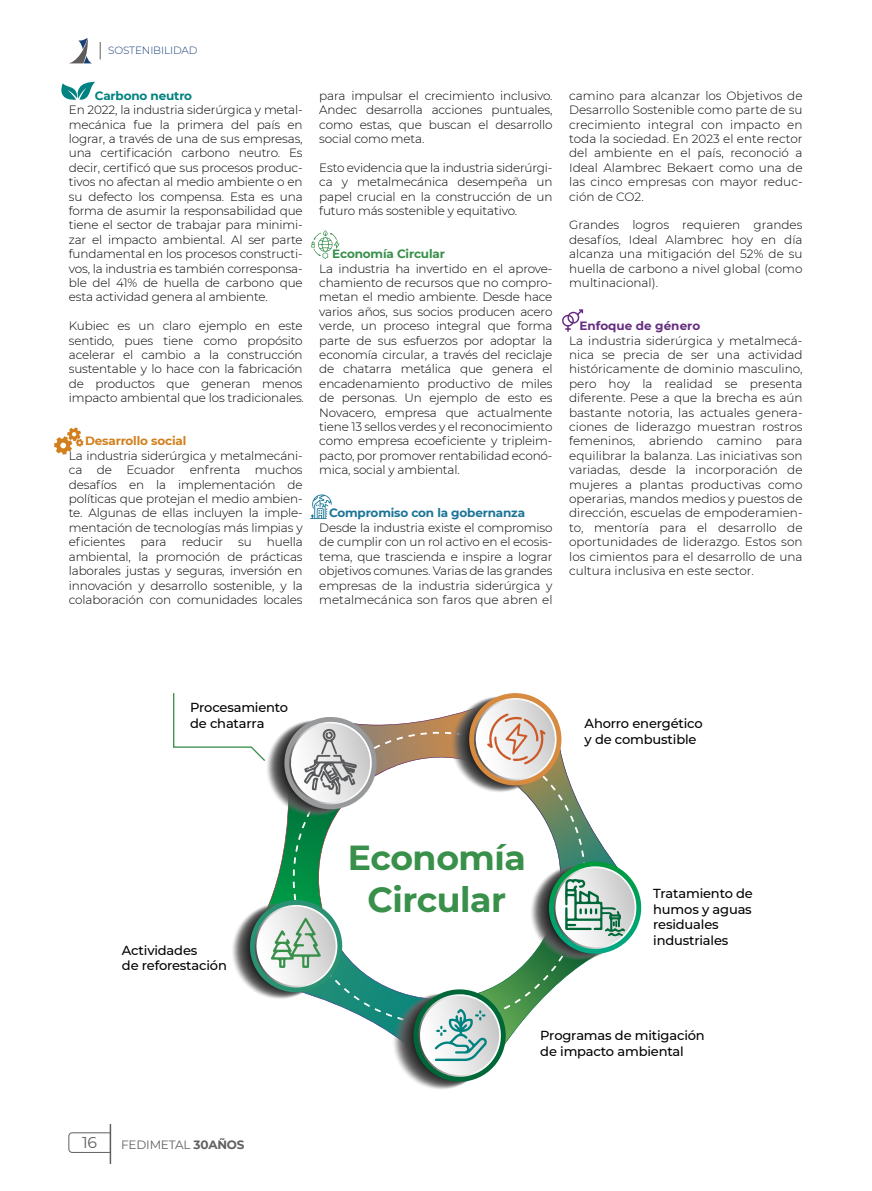
<style>
.page{position:relative;width:872px;height:1191px;background:#fff}
.page>*{position:absolute;margin:0;border:0;box-sizing:border-box;transform-origin:0 0}
.t1{font:700 34.65px/41.7px "Montserrat";letter-spacing:-.015em;color:#39904a;text-align:center}
.t2{font:15.6px "Montserrat";color:#606060}
.t3{font:500 13.05px/15.6px "Montserrat";letter-spacing:-.015em;color:#000}
.t4{font:300 12px/14.4px "Montserrat";letter-spacing:-.015em;color:#000;text-align:justify}
.t5{font:700 12px "Montserrat";letter-spacing:-.015em;color:#1c7597}
.t6{font:700 12px "Montserrat";letter-spacing:-.015em;color:#d2801d}
.t7{font:700 12px "Montserrat";letter-spacing:-.015em;color:#39904a}
.t8{font:700 12px "Montserrat";color:#662d80}
.t9{font:12px "Montserrat";letter-spacing:-.015em;color:#606060}
.t10{font:700 12px "Montserrat";letter-spacing:-.015em;color:#008280}
.t11{font:300 10.5px "Montserrat";letter-spacing:-.015em;color:#193f77}
.s1{font-weight:700}
</style>
<div class="page">
<svg style="left:61px;top:82px;width:34px;height:18px"></svg>
<svg style="left:54px;top:427px;width:30px;height:28px"></svg>
<svg style="left:311px;top:230px;width:28px;height:29px"></svg>
<svg style="left:310px;top:494px;width:22px;height:25px"></svg>
<svg style="left:562px;top:309px;width:21px;height:23px"></svg>
<svg style="left:70px;top:38px;width:21px;height:25px"></svg>
<svg style="left:100px;top:42px;width:1px;height:17px"></svg>
<svg style="left:173px;top:693px;width:469px;height:396px"></svg>
<hr style="left:110px;top:1124px;width:1px;height:39px;background:#606060">
<svg style="left:68px;top:1132px;width:42px;height:21px"></svg>
<p class="t11" style="left:108px;top:44px;width:91px">SOSTENIBILIDAD</p>
<p class="t10" style="left:95px;top:87px;width:99px">Carbono neutro</p>
<p class="t4" style="left:69px;top:102px;width:235px">En 2022, la industria siderúrgica y metal&shy;mecánica fue la primera del país en lograr, a través de una de sus empresas, una certificación carbono neutro. Es decir, certificó que sus procesos produc&shy;tivos no afectan al medio ambiente o en su defecto los compensa. Esta es una forma de asumir la responsabilidad que tiene el sector de trabajar para minimi&shy;zar el impacto ambiental. Al ser parte fundamental en los procesos constructi&shy;vos, la industria es también corresponsa&shy;ble del 41% de huella de carbono que esta actividad genera al ambiente.</p>
<p class="t4" style="left:69px;top:318px;width:237px">Kubiec es un claro ejemplo en este sentido, pues tiene como propósito acelerar el cambio a la construcción sustentable y lo hace con la fabricación de productos que generan menos impacto ambiental que los tradicionales.</p>
<p class="t6" style="left:85px;top:432px;width:103px">Desarrollo social</p>
<p class="t4" style="left:69px;top:448px;width:235px">La industria siderúrgica y metalmecáni&shy;ca de Ecuador enfrenta muchos desafíos en la implementación de políticas que protejan el medio ambien&shy;te. Algunas de ellas incluyen la imple&shy;mentación de tecnologías más limpias y eficientes</p>
<p class="t4" style="left:69px;top:534px;width:235px;text-indent:198px">huella ambiental, la promoción de prácticas laborales justas y seguras, inversión en innovación y desarrollo sostenible, y la colaboración con comunidades locales</p>
<p class="t4" style="left:140px;top:534px;width:28px">para</p>
<p class="t4" style="left:182px;top:534px;width:43px">reducir</p>
<p class="t4" style="left:238px;top:534px;width:15px">su</p>
<p class="t4" style="left:319px;top:88px;width:235px">para impulsar el crecimiento inclusivo.<br>Andec desarrolla acciones puntuales, como estas, que buscan el desarrollo social como meta.</p>
<p class="t4" style="left:319px;top:160px;width:235px">Esto evidencia que la industria siderúrgi&shy;ca y metalmecánica desempeña un papel crucial en la construcción de un futuro más sostenible y equitativo.</p>
<p class="t7" style="left:332px;top:245px;width:114px">Economía Circular</p>
<p class="t4" style="left:319px;top:261px;width:235px">La industria ha invertido en el aprove&shy;chamiento de recursos que no compro&shy;metan el medio ambiente. Desde hace varios años, sus socios producen acero verde, un proceso integral que forma parte de sus esfuerzos por adoptar la economía circular, a través del reciclaje de chatarra metálica que genera el encadenamiento productivo de miles de personas. Un ejemplo de esto es Novacero, empresa que actualmente tiene 13 sellos verdes y el reconocimiento como empresa ecoeficiente y tripleim&shy;pacto, por promover rentabilidad econó&shy;mica, social y ambiental.</p>
<p class="t5" style="left:329px;top:504px;width:197px">Compromiso con la gobernanza</p>
<p class="t4" style="left:319px;top:520px;width:235px">Desde la industria existe el compromiso de cumplir con un rol activo en el ecosis&shy;tema, que trascienda e inspire a lograr objetivos comunes. Varias de las grandes empresas de la industria siderúrgica y metalmecánica son faros que abren el</p>
<p class="t4" style="left:569px;top:88px;width:235px">camino para alcanzar los Objetivos de Desarrollo Sostenible como parte de su crecimiento integral con impacto en toda la sociedad. En 2023 el ente rector del ambiente en el país, reconoció a Ideal Alambrec Bekaert como una de las cinco empresas con mayor reduc&shy;ción de CO2.</p>
<p class="t4" style="left:569px;top:217px;width:235px">Grandes logros requieren grandes desafíos, Ideal Alambrec hoy en día alcanza una mitigación del 52% de su huella de carbono a nivel global (como multinacional).</p>
<p class="t8" style="left:579px;top:317px;width:122px">Enfoque de género</p>
<p class="t4" style="left:569px;top:333px;width:235px">La industria siderúrgica y metalmecá&shy;nica se precia de ser una actividad históricamente de dominio masculino, pero hoy la realidad se presenta diferente. Pese a que la brecha es aún bastante notoria, las actuales genera&shy;ciones de liderazgo muestran rostros femeninos, abriendo camino para equilibrar la balanza. Las iniciativas son variadas, desde la incorporación de mujeres a plantas productivas como operarias, mandos medios y puestos de dirección, escuelas de empoderamien&shy;to, mentoría para el desarrollo de oportunidades de liderazgo. Estos son los cimientos para el desarrollo de una cultura inclusiva en este sector.</p>
<p class="t3" style="left:190px;top:699px;width:99px">Procesamiento de chatarra</p>
<p class="t3" style="left:584px;top:715px;width:119px">Ahorro energético y de combustible</p>
<p class="t3" style="left:122px;top:941px;width:106px">Actividades<br>de reforestación</p>
<h2 class="t2" style="left:82px;top:1131px;width:16px">16</h2>
<p class="t9" style="left:121px;top:1136px;width:125px">FEDIMETAL <span class="s1">30AÑOS</span></p>
<h1 class="t1" style="left:348px;top:835px;width:180px">Economía<br>Circular</h1>
<p class="t3" style="left:653px;top:885px;width:101px">Tratamiento de humos y aguas residuales industriales</p>
<p class="t3" style="left:540px;top:1027px;width:166px">Programas de mitigación de impacto ambiental</p>
</div>
